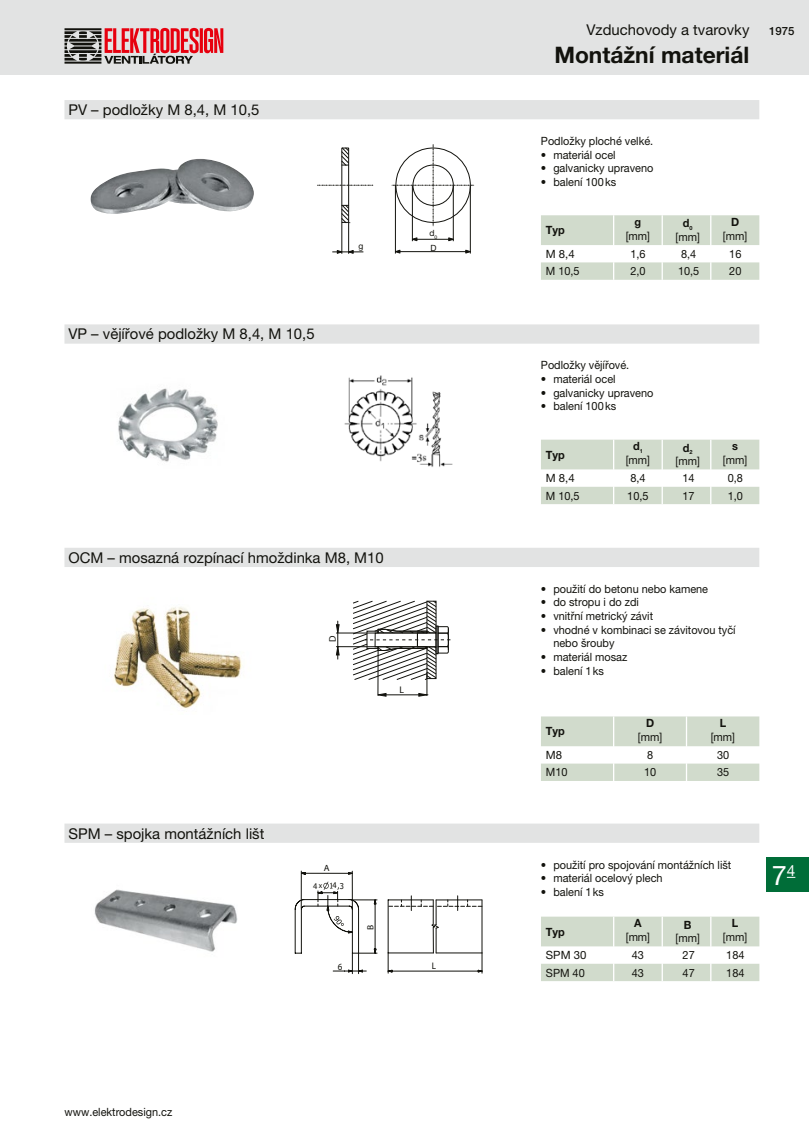
<style>
.page{position:relative;width:809px;height:1141px;background:#fff}
.page>*{position:absolute;margin:0;border:0;box-sizing:border-box;transform-origin:0 0}
.t1{font:27.12px "Helvetica Neue LT Pro";color:#fff}
.t2{font:700 22.75px "Helvetica Neue LT Pro";color:#12120d}
.t3{font:14.88px "Helvetica Neue LT Pro";color:#12120d}
.t4{font:11.38px/13.7px "Helvetica Neue LT Pro";color:#12120d;text-align:center;scale:.96 1}
.t5{font:700 11.38px "Helvetica Neue LT Pro";color:#12120d;scale:.96 1}
.t6{font:11.38px "Helvetica Neue LT Pro";color:#12120d}
.t7{font:500 11.38px "Helvetica Neue LT Pro";color:#12120d}
.t8{font:9.62px "Myriad Pro";color:#12120d}
.t9{font:9.45px "Myriad Pro";color:#12120d;scale:.95 1}
.t10{font:9.1px "Myriad Pro";color:#12120d;scale:1.06 1}
.t11{font:8.75px "Myriad Pro";color:#12120d;scale:.95 1}
.t12{font:8.58px "Helvetica Neue LT Pro";color:#12120d}
.s1{font-weight:700}
.s2{font-size:7.88px}
.s3{font-family:"Tahoma";font-size:7.88px}
</style>
<div class="page">
<div style="left:0;top:0;width:809px;height:74px;background:#e2e3e3"></div>
<div style="left:766px;top:858px;width:43px;height:34px;background:#006d38"></div>
<svg style="left:64px;top:28px;width:159px;height:36px"></svg>
<div style="left:64px;top:100px;width:695px;height:19px;background:#e2e3e3"></div>
<img style="left:90px;top:159px;width:164px;height:55px">
<svg style="left:317px;top:185px;width:56px;height:1px"></svg>
<svg style="left:392px;top:145px;width:82px;height:81px"></svg>
<div style="left:412px;top:165px;width:41px;height:41px;border:1px solid #12120d;border-radius:50%"></div>
<div style="left:395px;top:148px;width:75px;height:75px;border:1px solid #12120d;border-radius:50%"></div>
<div style="left:341px;top:148px;width:8px;height:75px;border:1px solid #12120d"></div>
<svg style="left:341px;top:147px;width:8px;height:19px"></svg>
<svg style="left:341px;top:205px;width:9px;height:19px"></svg>
<hr style="left:341px;top:222px;width:1px;height:32px;background:#12120d">
<hr style="left:348px;top:223px;width:1px;height:31px;background:#12120d">
<svg style="left:332px;top:250px;width:31px;height:4px"></svg>
<hr style="left:395px;top:185px;width:1px;height:69px;background:#12120d">
<hr style="left:470px;top:186px;width:1px;height:68px;background:#12120d">
<hr style="left:395px;top:251px;width:75px;height:1px;background:#12120d">
<svg style="left:465px;top:250px;width:6px;height:3px"></svg>
<hr style="left:412px;top:185px;width:1px;height:56px;background:#12120d">
<hr style="left:453px;top:186px;width:1px;height:55px;background:#12120d">
<hr style="left:412px;top:239px;width:41px;height:1px;background:#12120d">
<svg style="left:448px;top:238px;width:6px;height:3px"></svg>
<svg style="left:541px;top:215px;width:218px;height:65px"></svg>
<svg style="left:541px;top:917px;width:218px;height:64px"></svg>
<div style="left:64px;top:324px;width:695px;height:20px;background:#e2e3e3"></div>
<img style="left:118px;top:388px;width:100px;height:74px">
<svg style="left:541px;top:440px;width:218px;height:64px"></svg>
<img style="left:344px;top:375px;width:109px;height:92px">
<div style="left:64px;top:548px;width:695px;height:19px;background:#e2e3e3"></div>
<div style="left:64px;top:824px;width:695px;height:19px;background:#e2e3e3"></div>
<img style="left:113px;top:607px;width:130px;height:102px">
<img style="left:94px;top:889px;width:144px;height:63px">
<svg style="left:541px;top:716px;width:218px;height:65px"></svg>
<hr style="left:336px;top:633px;width:58px;height:1px;background:#12120d">
<hr style="left:336px;top:646px;width:58px;height:1px;background:#12120d">
<hr style="left:337px;top:621px;width:1px;height:38px;background:#12120d">
<svg style="left:336px;top:624px;width:3px;height:10px"></svg>
<svg style="left:336px;top:645px;width:3px;height:10px"></svg>
<svg style="left:353px;top:601px;width:97px;height:95px"></svg>
<svg style="left:300px;top:872px;width:52px;height:3px"></svg>
<hr style="left:305px;top:873px;width:43px;height:1px;background:#12120d">
<hr style="left:301px;top:871px;width:1px;height:37px;background:#12120d">
<hr style="left:352px;top:871px;width:1px;height:38px;background:#12120d">
<svg style="left:387px;top:896px;width:96px;height:77px"></svg>
<svg style="left:295px;top:882px;width:82px;height:92px"></svg>
<h3 class="t3" style="left:68px;top:101px;width:192px">PV – podložky M 8,4, M 10,5</h3>
<h3 class="t3" style="left:68px;top:325px;width:248px">VP – vějířové podložky M 8,4, M 10,5</h3>
<h3 class="t3" style="left:586px;top:21px;width:164px">Vzduchovody a tvarovky</h3>
<p class="t7" style="left:769px;top:25px;width:27px">1975</p>
<h2 class="t2" style="left:554px;top:41px;width:196px">Montážní materiál</h2>
<p class="t4" style="left:541px;top:134px;width:118px">Podložky ploché velké.</p>
<p class="t4" style="left:541px;top:148px;width:79px">• materiál ocel</p>
<p class="t4" style="left:541px;top:161px;width:119px">• galvanicky upraveno</p>
<p class="t4" style="left:541px;top:175px;width:80px">• balení 100ks</p>
<p class="t5" style="left:634px;top:215px;width:8px">g</p>
<p class="t4" style="left:625px;top:229px;width:27px">[mm]</p>
<p class="t4" style="left:675px;top:216px;width:27px"><span class="s1">d</span><sub>0 </sub>[mm]</p>
<p class="t5" style="left:731px;top:215px;width:10px">D</p>
<p class="t12" style="left:429px;top:228px;width:9px">d<sub>0</sub></p>
<p class="t5" style="left:546px;top:223px;width:21px">Typ</p>
<p class="t4" style="left:723px;top:229px;width:27px">[mm]</p>
<p class="t12" style="left:358px;top:241px;width:6px">g</p>
<p class="t12" style="left:430px;top:243px;width:8px">D</p>
<p class="t6" style="left:546px;top:247px;width:30px">M 8,4</p>
<p class="t4" style="left:630px;top:247px;width:17px">1,6</p>
<p class="t4" style="left:681px;top:247px;width:17px">8,4</p>
<p class="t4" style="left:729px;top:247px;width:14px">16</p>
<p class="t4" style="left:546px;top:264px;width:37px">M 10,5</p>
<p class="t4" style="left:630px;top:264px;width:17px">2,0</p>
<p class="t4" style="left:678px;top:264px;width:24px">10,5</p>
<p class="t4" style="left:729px;top:264px;width:14px">20</p>
<p class="t4" style="left:541px;top:358px;width:94px">Podložky vějířové.</p>
<p class="t4" style="left:541px;top:372px;width:79px">• materiál ocel</p>
<p class="t4" style="left:541px;top:386px;width:119px">• galvanicky upraveno</p>
<p class="t4" style="left:541px;top:399px;width:80px">• balení 100ks</p>
<p class="t5" style="left:546px;top:447px;width:21px">Typ</p>
<p class="t4" style="left:625px;top:439px;width:27px"><span class="s1">d</span><sub>1 </sub>[mm]</p>
<p class="t4" style="left:675px;top:441px;width:27px"><span class="s1">d</span><sub>2 </sub>[mm]</p>
<p class="t5" style="left:732px;top:439px;width:8px">s</p>
<p class="t4" style="left:723px;top:453px;width:27px">[mm]</p>
<p class="t6" style="left:546px;top:471px;width:30px">M 8,4</p>
<p class="t4" style="left:630px;top:471px;width:17px">8,4</p>
<p class="t4" style="left:682px;top:471px;width:14px">14</p>
<p class="t4" style="left:727px;top:471px;width:17px">0,8</p>
<p class="t4" style="left:546px;top:488px;width:37px">M 10,5</p>
<p class="t4" style="left:627px;top:488px;width:24px">10,5</p>
<p class="t4" style="left:682px;top:488px;width:14px">17</p>
<p class="t4" style="left:727px;top:488px;width:17px">1,0</p>
<h3 class="t3" style="left:68px;top:549px;width:317px">OCM – mosazná rozpínací hmoždinka M8, M10</h3>
<p class="t8" style="left:327px;top:642px;width:8px;rotate:-90deg">D</p>
<p class="t8" style="left:399px;top:685px;width:6px">L</p>
<h3 class="t3" style="left:68px;top:824px;width:197px">SPM – spojka montážních lišt</h3>
<p class="t10" style="left:324px;top:862px;width:7px">A</p>
<p class="t11" style="left:313px;top:880px;width:34px">4<span class="s2">x</span> 4<span class="s3">3</span></p>
<p class="t9" style="left:338px;top:961px;width:6px">6</p>
<p class="t10" style="left:365px;top:930px;width:6px;rotate:-90deg">B</p>
<p class="t9" style="left:432px;top:960px;width:6px">L</p>
<p class="t4" style="left:64px;top:1105px;width:114px">www.elektrodesign.cz</p>
<p class="t4" style="left:541px;top:582px;width:176px">• použití do betonu nebo kamene</p>
<p class="t4" style="left:541px;top:595px;width:104px">• do stropu i do zdi</p>
<p class="t4" style="left:541px;top:609px;width:118px">• vnitřní metrický závit</p>
<p class="t4" style="left:553px;top:623px;width:191px;text-align:left;text-indent:-12px">• vhodné v kombinaci se závitovou tyčí nebo šrouby</p>
<p class="t4" style="left:541px;top:650px;width:92px">• materiál mosaz</p>
<p class="t4" style="left:541px;top:664px;width:67px">• balení 1ks</p>
<p class="t5" style="left:546px;top:724px;width:21px">Typ</p>
<p class="t5" style="left:646px;top:716px;width:10px">D</p>
<p class="t4" style="left:638px;top:730px;width:27px">[mm]</p>
<p class="t5" style="left:719px;top:716px;width:8px">L</p>
<p class="t4" style="left:710px;top:730px;width:27px">[mm]</p>
<p class="t6" style="left:546px;top:748px;width:18px">M8</p>
<p class="t4" style="left:647px;top:748px;width:8px">8</p>
<p class="t4" style="left:717px;top:748px;width:14px">30</p>
<p class="t4" style="left:546px;top:765px;width:24px">M10</p>
<p class="t4" style="left:644px;top:765px;width:14px">10</p>
<p class="t4" style="left:717px;top:765px;width:14px">35</p>
<p class="t4" style="left:541px;top:858px;width:200px">• použití pro spojování montážních lišt</p>
<p class="t4" style="left:541px;top:871px;width:128px">• materiál ocelový plech</p>
<p class="t4" style="left:541px;top:885px;width:67px">• balení 1ks</p>
<p class="t5" style="left:546px;top:924px;width:21px">Typ</p>
<p class="t5" style="left:634px;top:916px;width:9px">A</p>
<p class="t4" style="left:626px;top:930px;width:27px">[mm]</p>
<p class="t5" style="left:684px;top:918px;width:10px">B</p>
<p class="t4" style="left:675px;top:931px;width:27px">[mm]</p>
<p class="t5" style="left:732px;top:916px;width:8px">L</p>
<p class="t4" style="left:723px;top:930px;width:27px">[mm]</p>
<p class="t6" style="left:546px;top:948px;width:42px">SPM 30</p>
<p class="t4" style="left:632px;top:948px;width:14px">43</p>
<p class="t4" style="left:682px;top:948px;width:14px">27</p>
<p class="t4" style="left:726px;top:948px;width:20px">184</p>
<p class="t4" style="left:546px;top:965px;width:42px">SPM 40</p>
<p class="t4" style="left:632px;top:965px;width:14px">43</p>
<p class="t4" style="left:682px;top:965px;width:14px">47</p>
<p class="t4" style="left:726px;top:965px;width:20px">184</p>
<h1 class="t1" style="left:771px;top:859px;width:25px">7<sup>4</sup></h1>
</div>
